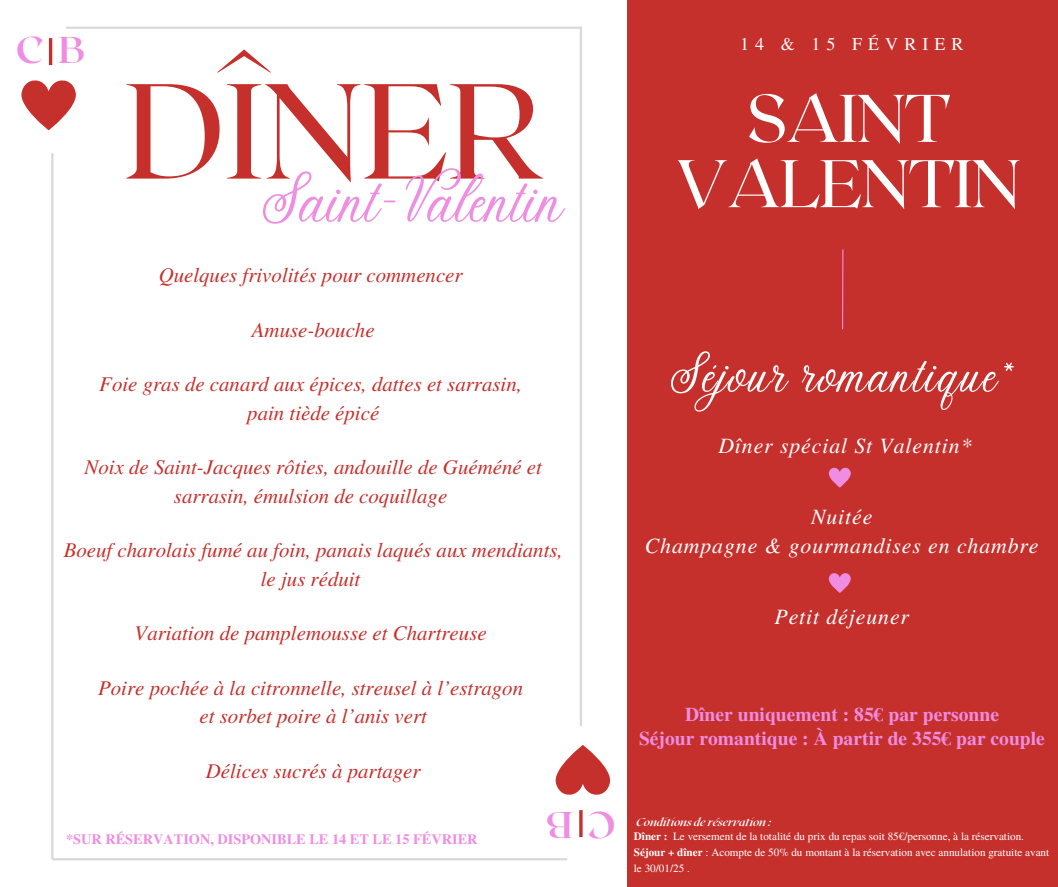
<style>
.page{position:relative;width:1058px;height:887px;background:#fff}
.page>*{position:absolute;margin:0;border:0;box-sizing:border-box;transform-origin:0 0}
.t1{font:134.85px "Roxborough CF";color:#c6302c}
.t2{font:67.8px "Stoic";color:#ef8de2}
.t3{font:67.05px/65.2px "Roxborough CF";letter-spacing:-.02em;color:#fff;text-align:center}
.t4{font:54.45px "Stoic";letter-spacing:.03em;color:#fff}
.t5{font:700 37.35px "Roxborough CF";color:#ef8de2}
.t6{font:italic 21.75px/29px "Te X Gyre Termes";letter-spacing:.04em;color:#fff;text-align:center}
.t7{font:italic 20.85px/28.5px "Te X Gyre Termes";color:#c6302c;text-align:center}
.t8{font:700 19.5px "Te X Gyre Termes";color:#ef8de2}
.t9{font:18px "Te X Gyre Termes";letter-spacing:.335em;color:#fff}
.t10{font:700 14.25px "Te X Gyre Termes";color:#ef8de2}
.t11{font:11.1px/15.8px "Te X Gyre Termes";color:#fff}
.t12{font:italic 700 11.1px "Roxborough CF";color:#fff}
.s1{font-weight:700}
</style>
<div class="page">
<div style="left:0;top:0;width:1058px;height:886px;background:#c6302c"></div>
<hr style="left:842px;top:250px;width:1px;height:79px;background:#ef8de2">
<div style="left:0;top:0;width:626px;height:886px;background:#fff"></div>
<hr style="left:52px;top:858px;width:515px;height:2px;background:#d9d9d9">
<hr style="left:51px;top:153px;width:2px;height:706px;background:#d9d9d9">
<hr style="left:580px;top:27px;width:2px;height:699px;background:#d9d9d9">
<svg style="left:21px;top:80px;width:55px;height:50px"></svg>
<hr style="left:49px;top:38px;width:3px;height:27px;background:#c6302c">
<svg style="left:555px;top:745px;width:56px;height:50px"></svg>
<hr style="left:579px;top:810px;width:3px;height:27px;background:#c6302c">
<svg style="left:828px;top:467px;width:23px;height:20px"></svg>
<svg style="left:828px;top:573px;width:23px;height:20px"></svg>
<hr style="left:66px;top:27px;width:515px;height:2px;background:#d9d9d9">
<p class="t5" style="left:16px;top:26px;width:71px">C B</p>
<p class="t9" style="left:740px;top:31px;width:225px">14 &amp; 15 FÉVRIER</p>
<h1 class="t1" style="left:124px;top:44px;width:419px">DÎNER</h1>
<h5 class="t3" style="left:676px;top:82px;width:346px">SAINT<br>VALENTIN</h5>
<h6 class="t2" style="left:261px;top:167px;width:302px">Saint-Valentin</h6>
<p class="t7" style="left:159px;top:259px;width:305px">Quelques frivolités pour commencer</p>
<p class="t7" style="left:252px;top:314px;width:124px">Amuse-bouche</p>
<h3 class="t7" style="left:99px;top:368px;width:424px">Foie gras de canard aux épices, dattes et sarrasin, pain tiède épicé</h3>
<h6 class="t7" style="left:85px;top:451px;width:459px">Noix de Saint-Jacques rôties, andouille de Guéméné et sarrasin, émulsion de coquillage</h6>
<h6 class="t7" style="left:64px;top:534px;width:500px">Boeuf charolais fumé au foin, panais laqués aux mendiants, le jus réduit</h6>
<h6 class="t7" style="left:135px;top:617px;width:353px">Variation de pamplemousse et Chartreuse</h6>
<h6 class="t7" style="left:98px;top:672px;width:426px">Poire pochée à la citronnelle, streusel à l’estragon et sorbet poire à l’anis vert</h6>
<h6 class="t7" style="left:206px;top:755px;width:216px">Délices sucrés à partager</h6>
<p class="t10" style="left:66px;top:828px;width:413px">*SUR RÉSERVATION, DISPONIBLE LE 14 ET LE 15 FÉVRIER</p>
<p class="t5" style="left:616px;top:848px;width:71px;rotate:-180deg">C B</p>
<h5 class="t4" style="left:669px;top:348px;width:346px">Séjour romantique*</h5>
<p class="t6" style="left:718px;top:430px;width:255px">Dîner spécial St Valentin*</p>
<p class="t6" style="left:645px;top:500px;width:395px">Nuitée<br>Champagne &amp; gourmandises en chambre</p>
<p class="t6" style="left:774px;top:601px;width:136px">Petit déjeuner</p>
<p class="t8" style="left:685px;top:699px;width:315px">Dîner uniquement : 85€ par personne</p>
<h2 class="t8" style="left:639px;top:723px;width:407px">Séjour romantique : À partir de 355€ par couple</h2>
<h6 class="t12" style="left:636px;top:814px;width:137px">Conditions de réservation :</h6>
<h6 class="t11" style="left:634px;top:828px;width:392px"><span class="s1">Dîner :</span> Le versement de la totalité du prix du repas soit 85€/personne, à la réservation.</h6>
<p class="t11" style="left:634px;top:844px;width:417px"><span class="s1">Séjour + dîner</span> : Acompte de 50% du montant à la réservation avec annulation gratuite avant le 30/01/25 .</p>
</div>
